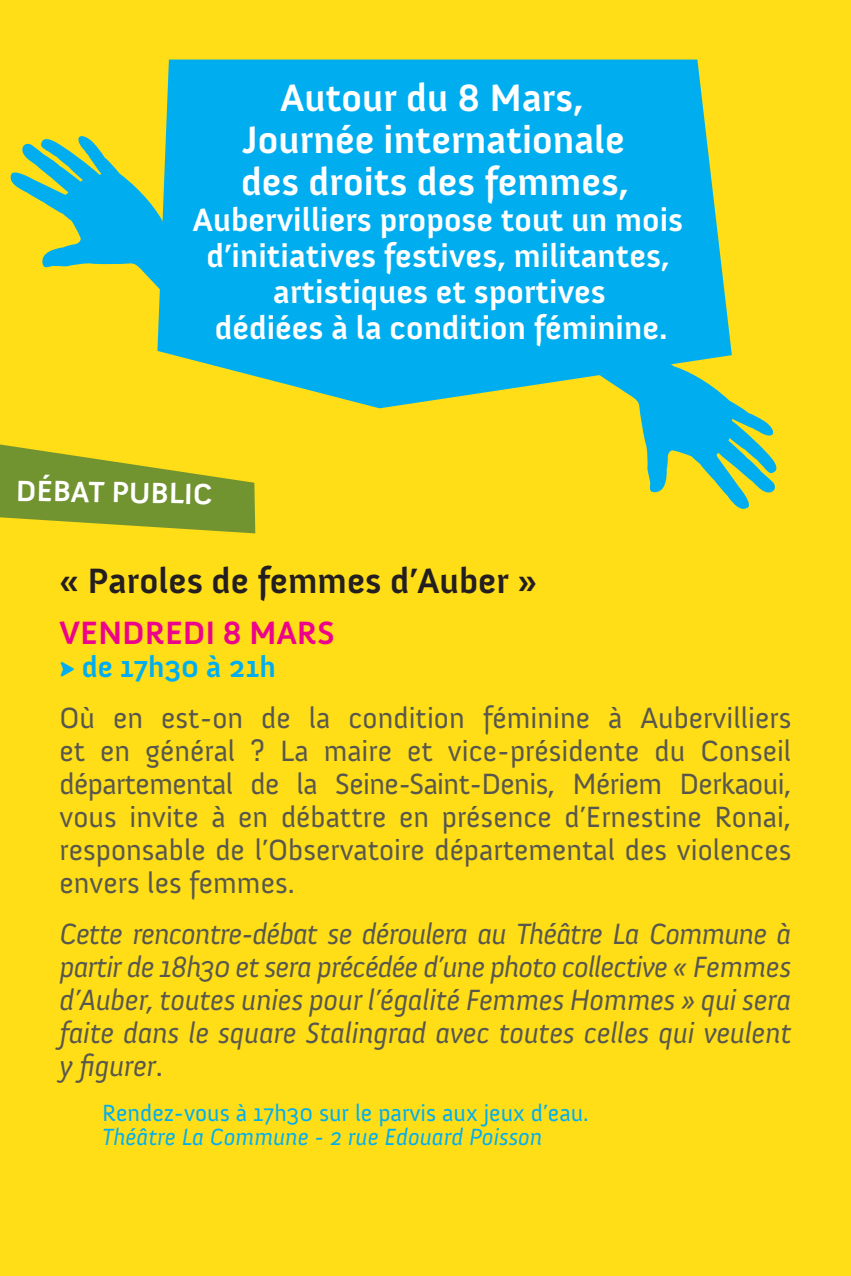
<style>
.page{position:relative;width:851px;height:1276px;background:#fff}
.page>*{position:absolute;margin:0;border:0;box-sizing:border-box;transform-origin:0 0}
.t1{font:700 39px/42px "Anivers";color:#fff;text-align:center}
.t2{font:700 36px "Anivers";color:#231f20}
.t3{font:700 33px/36px "Anivers";color:#fff;text-align:center}
.t4{font:700 33px "Anivers";color:#ed028c}
.t5{font:30px/33px "Anivers";color:#58574e;text-align:justify}
.t6{font:italic 30px/33px "Anivers";letter-spacing:-.01em;color:#58574e;text-align:justify}
.t7{font:700 30px "Anivers";color:#00aeef}
.t8{font:700 30px "Anivers";color:#fff}
.t9{font:24px "Anivers";color:#00aeef}
.t10{font:italic 24px "Anivers";color:#00aeef}
.s1{font-style:normal}
</style>
<div class="page">
<div style="left:0;top:0;width:850px;height:1276px;background:#ffdd17"></div>
<svg style="left:639px;top:348px;width:138px;height:161px"></svg>
<svg style="left:10px;top:136px;width:147px;height:150px"></svg>
<svg style="left:157px;top:60px;width:574px;height:348px;background:#17b2db"></svg>
<svg style="left:0;top:444px;width:255px;height:89px"></svg>
<h1 class="t1" style="left:241px;top:77px;width:389px">Autour du 8 Mars,<br>Journée internationale des droits des femmes,</h1>
<p class="t3" style="left:193px;top:202px;width:491px">Aubervilliers propose tout un mois d’initiatives festives, militantes, artistiques et sportives<br>dédiées à la condition féminine.</p>
<p class="t8" style="left:16px;top:474px;width:194px;rotate:1deg">Débat publ ic</p>
<p class="t2" style="left:60px;top:561px;width:479px">« Paroles de femmes d’Auber »</p>
<p class="t4" style="left:60px;top:615px;width:212px">Vendredi 8 mar</p>
<p class="t4" style="left:317px;top:615px;width:19px">s</p>
<p class="t7" style="left:60px;top:650px;width:218px">√ de 17h30 à 21h</p>
<p class="t5" style="left:60px;top:702px;width:733px">Où en est-on de la condition féminine à Aubervilliers et en général ? La maire et vice-présidente du Conseil départemental de la Seine-Saint-Denis, Mériem Derkaoui, vous invite à en débattre en présence d’Ernestine Ronai, responsable de l’Observatoire départemental des violences envers les femmes.</p>
<p class="t6" style="left:60px;top:918px;width:733px">Cette rencontre-débat se déroulera au Théâtre La Commune à partir de 18h30 et sera précédée d’une photo collective « Femmes d’Auber, toutes unies pour l’égalité Femmes Hommes » qui sera faite dans le square Stalingrad avec toutes celles qui veulent y figurer<span class="s1">.</span></p>
<p class="t9" style="left:102px;top:1100px;width:488px">Rendez-vous à 17h30 sur le parvis aux jeux d’eau.</p>
<p class="t10" style="left:102px;top:1124px;width:442px">Théâtre La Commune - 2 rue Edouard Poisson</p>
</div>
